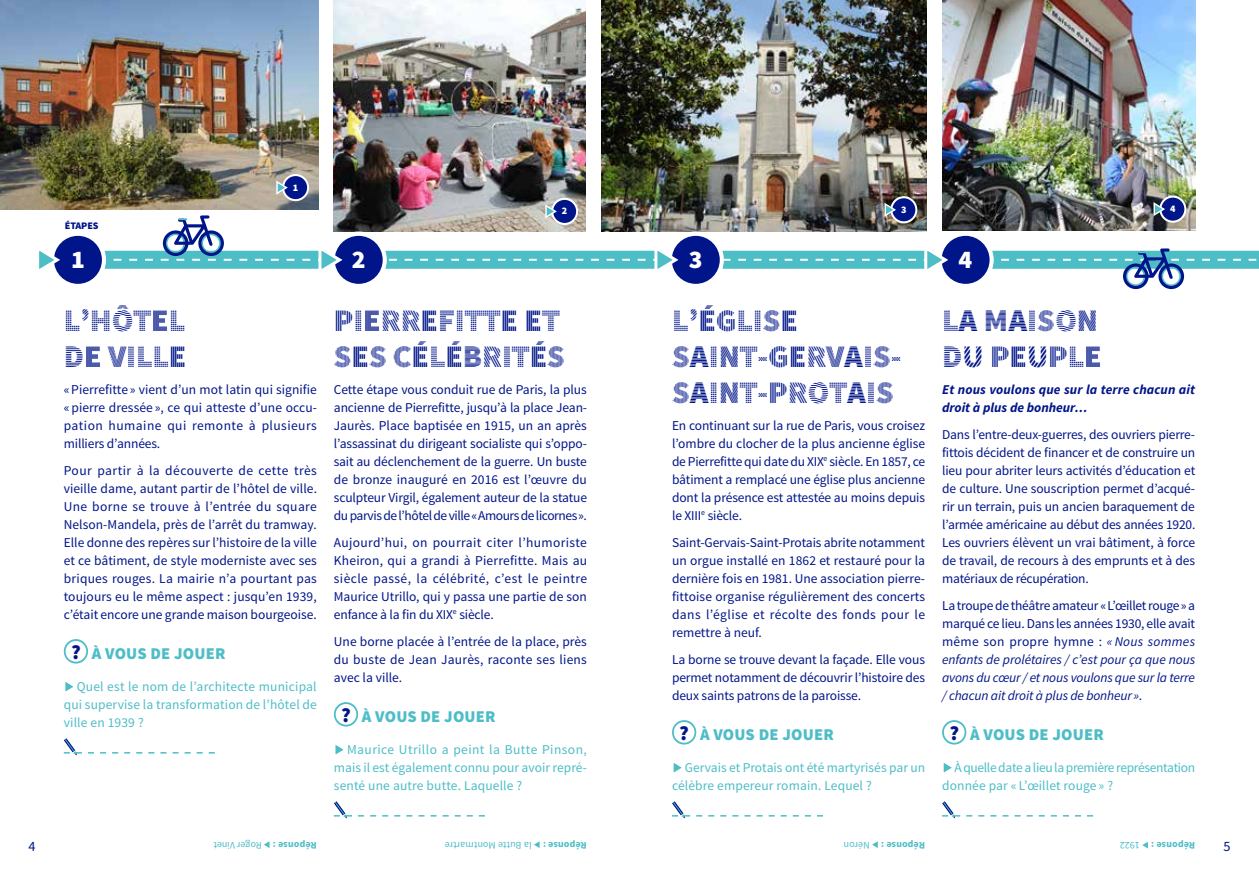
<style>
.page{position:relative;width:1259px;height:893px;background:#fff}
.page>*{position:absolute;margin:0;border:0;box-sizing:border-box;transform-origin:0 0}
.t1{font:31.5px/36px "Source Sans Pro DISPLAY";color:#001589}
.t2{font:900 25.5px "Source Sans Pro";color:#fff}
.t3{font:900 16.5px "Source Sans Pro";letter-spacing:.01em;color:#4dbdc6}
.t4{font:14.25px "Source Sans Pro";color:#001589}
.t5{font:13.5px/18px "Source Sans Pro";letter-spacing:-.01em;color:#001589;text-align:justify}
.t6{font:13.5px/18px "Source Sans Pro";color:#4dbdc6;text-align:justify}
.t7{font:italic 13.5px/18px "Source Sans Pro";letter-spacing:-.01em;color:#001589;text-align:justify}
.t8{font:13.5px/18px "Source Sans Pro";letter-spacing:-.025em;color:#4dbdc6}
.t9{font:italic 700 13.5px/18px "Source Sans Pro";letter-spacing:.01em;color:#001589}
.t10{font:10.05px "Source Sans Pro";letter-spacing:.01em;color:#4dbdc6}
.t11{font:700 10.05px "Source Sans Pro";letter-spacing:.01em;color:#4dbdc6}
.t12{font:900 10.05px "Source Sans Pro";letter-spacing:-.01em;color:#001589}
.t13{font:900 10.05px "Source Sans Pro";color:#fff}
.s1{font-size:20.4px;color:#001589}
.s2{font-style:normal}
</style>
<div class="page">
<img style="left:601px;top:0;width:325px;height:232px">
<img style="left:334px;top:0;width:252px;height:231px">
<svg style="left:672px;top:720px;width:24px;height:25px"></svg>
<div style="left:674px;top:722px;width:20px;height:21px;background:#fff;border-radius:50%"></div>
<svg style="left:673px;top:763px;width:9px;height:10px"></svg>
<svg style="left:672px;top:801px;width:151px;height:17px"></svg>
<svg style="left:942px;top:720px;width:24px;height:25px"></svg>
<div style="left:944px;top:722px;width:20px;height:21px;background:#fff;border-radius:50%"></div>
<svg style="left:943px;top:763px;width:9px;height:10px"></svg>
<svg style="left:942px;top:801px;width:151px;height:17px"></svg>
<svg style="left:64px;top:639px;width:24px;height:25px"></svg>
<div style="left:66px;top:641px;width:20px;height:21px;background:#fff;border-radius:50%"></div>
<svg style="left:65px;top:682px;width:8px;height:10px"></svg>
<svg style="left:64px;top:738px;width:151px;height:17px"></svg>
<svg style="left:334px;top:702px;width:24px;height:25px"></svg>
<div style="left:336px;top:704px;width:20px;height:21px;background:#fff;border-radius:50%"></div>
<svg style="left:335px;top:745px;width:9px;height:10px"></svg>
<svg style="left:334px;top:801px;width:151px;height:17px"></svg>
<img style="left:0;top:0;width:318px;height:210px">
<div style="left:54px;top:236px;width:48px;height:48px;background:#001589;border-radius:50%"></div>
<svg style="left:551px;top:198px;width:27px;height:27px"></svg>
<div style="left:553px;top:200px;width:23px;height:23px;background:#001589;border-radius:50%"></div>
<svg style="left:544px;top:204px;width:13px;height:16px"></svg>
<svg style="left:890px;top:196px;width:27px;height:27px"></svg>
<div style="left:892px;top:198px;width:23px;height:23px;background:#001589;border-radius:50%"></div>
<svg style="left:883px;top:202px;width:13px;height:16px"></svg>
<svg style="left:282px;top:174px;width:27px;height:27px"></svg>
<div style="left:284px;top:176px;width:23px;height:23px;background:#001589;border-radius:50%"></div>
<svg style="left:275px;top:180px;width:13px;height:16px"></svg>
<svg style="left:264px;top:841px;width:6px;height:7px"></svg>
<svg style="left:872px;top:841px;width:6px;height:7px"></svg>
<svg style="left:534px;top:841px;width:6px;height:7px"></svg>
<div style="left:335px;top:236px;width:48px;height:48px;background:#001589;border-radius:50%"></div>
<svg style="left:39px;top:215px;width:306px;height:62px"></svg>
<div style="left:667px;top:231px;width:57px;height:57px;background:#fff;border-radius:50%"></div>
<div style="left:672px;top:236px;width:48px;height:48px;background:#001589;border-radius:50%"></div>
<svg style="left:375px;top:244px;width:304px;height:33px"></svg>
<svg style="left:1142px;top:842px;width:6px;height:7px"></svg>
<img style="left:942px;top:0;width:253px;height:230px">
<svg style="left:1159px;top:196px;width:27px;height:27px"></svg>
<div style="left:1161px;top:198px;width:23px;height:23px;background:#001589;border-radius:50%"></div>
<svg style="left:1152px;top:201px;width:13px;height:16px"></svg>
<div style="left:941px;top:236px;width:48px;height:48px;background:#001589;border-radius:50%"></div>
<svg style="left:707px;top:244px;width:552px;height:45px"></svg>
<p class="t12" style="left:65px;top:219px;width:35px">ÉTAPES</p>
<h2 class="t2" style="left:71px;top:242px;width:15px">1</h2>
<p class="t13" style="left:293px;top:181px;width:7px">1</p>
<h1 class="t1" style="left:64px;top:303px;width:124px">L’HÔTEL<br>DE VILLE</h1>
<p class="t5" style="left:64px;top:380px;width:255px">«Pierrefitte » vient d’un mot latin qui signifie «pierre dressée », ce qui atteste d’une occu&shy;pation humaine qui remonte à plusieurs milliers d’années.</p>
<p class="t5" style="left:64px;top:461px;width:255px">Pour partir à la découverte de cette très vieille dame, autant partir de l’hôtel de ville.<br>Une borne se trouve à l’entrée du square Nelson-Mandela, près de l’arrêt du tramway.<br>Elle donne des repères sur l’histoire de la ville et ce bâtiment, de style moderniste avec ses briques rouges. La mairie n’a pourtant pas toujours eu le même aspect : jusqu’en 1939, c’était encore une grande maison bourgeoise.</p>
<p class="t3" style="left:71px;top:643px;width:156px"><span class="s1">?</span> À VOUS DE JOUER</p>
<p class="t6" style="left:64px;top:677px;width:255px;text-indent:13px">Quel est le nom de l’architecte municipal qui supervise la transformation de l’hôtel de ville en 1939 ?</p>
<p class="t13" style="left:562px;top:205px;width:7px">2</p>
<p class="t13" style="left:901px;top:203px;width:7px">3</p>
<h2 class="t2" style="left:352px;top:242px;width:15px">2</h2>
<h2 class="t2" style="left:688px;top:242px;width:15px">3</h2>
<h1 class="t1" style="left:334px;top:303px;width:233px">PIERREFITTE ET<br>SES CÉLÉBRITÉS</h1>
<p class="t5" style="left:334px;top:380px;width:255px">Cette étape vous conduit rue de Paris, la plus ancienne de Pierrefitte, jusqu’à la place Jean-Jaurès. Place baptisée en 1915, un an après l’assassinat du dirigeant socialiste qui s’oppo&shy;sait au déclenchement de la guerre. Un buste de bronze inauguré en 2016 est l’œuvre du sculpteur Virgil, également auteur de la statue du parvis de l’hôtel de ville «Amours de licornes».</p>
<p class="t5" style="left:334px;top:533px;width:255px">Aujourd’hui, on pourrait citer l’humoriste Kheiron, qui a grandi à Pierrefitte. Mais au siècle passé, la célébrité, c’est le peintre Maurice Utrillo, qui y passa une partie de son enfance à la fin du XIX<sup>e</sup> siècle.</p>
<p class="t5" style="left:334px;top:632px;width:254px">Une borne placée à l’entrée de la place, près du buste de Jean Jaurès, raconte ses liens avec la ville.</p>
<p class="t3" style="left:341px;top:706px;width:156px"><span class="s1">?</span> À VOUS DE JOUER</p>
<p class="t6" style="left:334px;top:740px;width:254px;text-indent:13px">Maurice Utrillo a peint la Butte Pinson, mais il est également connu pour avoir repré&shy;senté une autre butte. Laquelle ?</p>
<h1 class="t1" style="left:672px;top:303px;width:231px">L’ÉGLISE<br>SAINT-GERVAIS-<br>SAINT-PROTAIS</h1>
<p class="t5" style="left:672px;top:416px;width:255px">En continuant sur la rue de Paris, vous croisez l’ombre du clocher de la plus ancienne église de Pierrefitte qui date du XIX<sup>e</sup> siècle. En 1857, ce bâtiment a remplacé une église plus ancienne dont la présence est attestée au moins depuis le XIII<sup>e</sup> siècle.</p>
<p class="t5" style="left:672px;top:533px;width:255px">Saint-Gervais-Saint-Protais abrite notamment un orgue installé en 1862 et restauré pour la dernière fois en 1981. Une association pierre&shy;fittoise organise régulièrement des concerts dans l’église et récolte des fonds pour le remettre à neuf.</p>
<p class="t5" style="left:672px;top:650px;width:254px">La borne se trouve devant la façade. Elle vous permet notamment de découvrir l’histoire des deux saints patrons de la paroisse.</p>
<p class="t3" style="left:679px;top:724px;width:156px"><span class="s1">?</span> À VOUS DE JOUER</p>
<p class="t6" style="left:672px;top:758px;width:255px;text-indent:13px">Gervais et Protais ont été martyrisés par un célèbre empereur romain. Lequel ?</p>
<h2 class="t2" style="left:958px;top:242px;width:15px">4</h2>
<p class="t13" style="left:1170px;top:202px;width:7px">4</p>
<h1 class="t1" style="left:942px;top:303px;width:161px">LA MAISON<br>DU PEUPLE</h1>
<p class="t9" style="left:942px;top:380px;width:255px">Et nous voulons que sur la terre chacun ait droit à plus de bonheur…</p>
<p class="t5" style="left:942px;top:425px;width:255px">Dans l’entre-deux-guerres, des ouvriers pierre&shy;fittois décident de financer et de construire un lieu pour abriter leurs activités d’éducation et de culture. Une souscription permet d’acqué&shy;rir un terrain, puis un ancien baraquement de l’armée américaine au début des années 1920.<br>Les ouvriers élèvent un vrai bâtiment, à force de travail, de recours à des emprunts et à des matériaux de récupération.</p>
<p class="t7" style="left:942px;top:596px;width:255px"><span class="s2">La troupe de théâtre amateur «L’œillet rouge» a marqué ce lieu. Dans les années 1930, elle avait même son propre hymne :</span> « Nous sommes enfants de prolétaires / c’est pour ça que nous avons du cœur / et nous voulons que sur la terre / chacun ait droit à plus de bonheur »<span class="s2">.</span></p>
<p class="t3" style="left:949px;top:724px;width:156px"><span class="s1">?</span> À VOUS DE JOUER</p>
<p class="t8" style="left:942px;top:758px;width:255px;text-indent:12px">À quelle date a lieu la première représentation donnée par « L’œillet rouge » ?</p>
<p class="t10" style="left:262px;top:851px;width:49px;rotate:-180deg">Roger Vinet</p>
<p class="t11" style="left:317px;top:851px;width:45px;rotate:-180deg">Réponse :</p>
<p class="t10" style="left:532px;top:851px;width:88px;rotate:-180deg">la Butte Montmartre</p>
<p class="t11" style="left:587px;top:851px;width:45px;rotate:-180deg">Réponse :</p>
<p class="t10" style="left:870px;top:851px;width:28px;rotate:-180deg">Néron</p>
<p class="t11" style="left:925px;top:851px;width:45px;rotate:-180deg">Réponse :</p>
<p class="t10" style="left:1140px;top:851px;width:22px;rotate:-180deg">1922</p>
<p class="t11" style="left:1195px;top:852px;width:45px;rotate:-180deg">Réponse :</p>
<p class="t4" style="left:28px;top:837px;width:9px">4</p>
<p class="t4" style="left:1223px;top:837px;width:9px">5</p>
</div>
